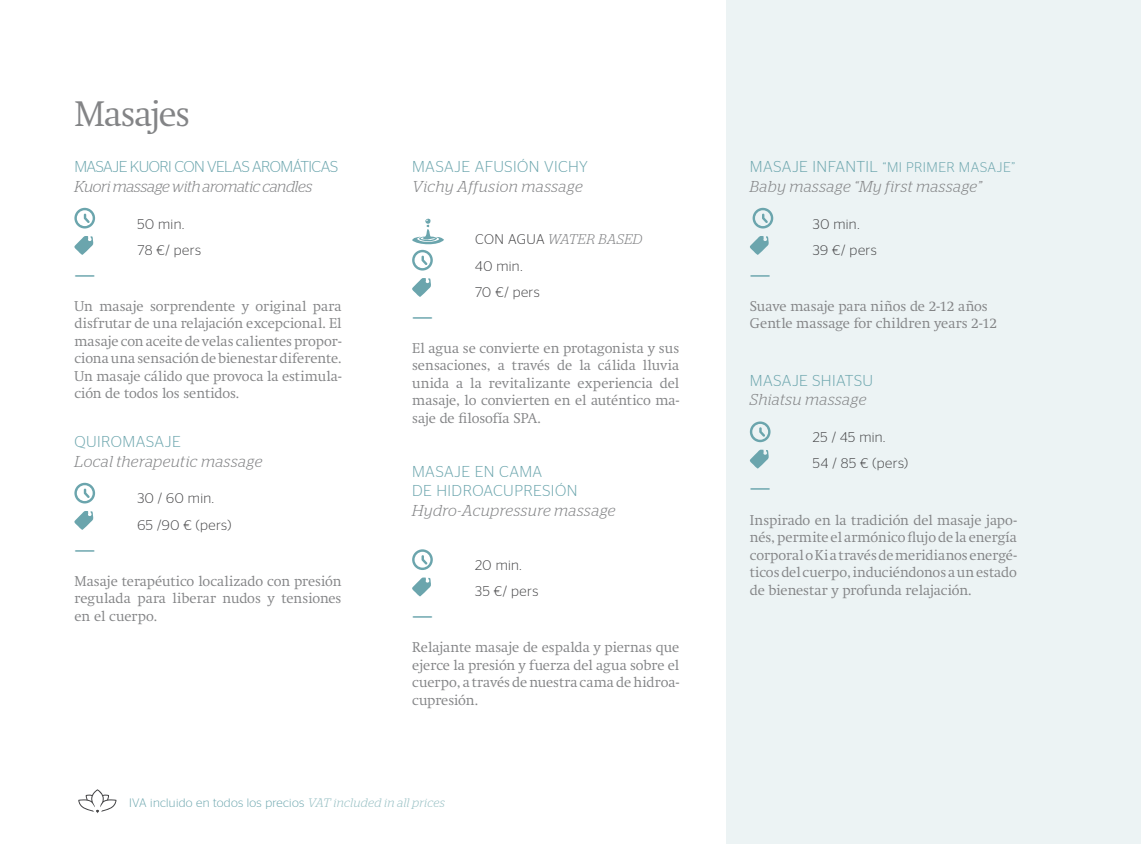
<style>
.page{position:relative;width:1141px;height:844px;background:#fff}
.page>*{position:absolute;margin:0;border:0;box-sizing:border-box;transform-origin:0 0}
.t1{font:300 35px "Swift";letter-spacing:-.035em;color:#838486}
.t2{font:300 31.5px "Stag Sans";color:#6ba5ad}
.t3{font:italic 300 15.75px "Stag";letter-spacing:.025em;color:#838486}
.t4{font:300 15.75px/19.2px "Stag Sans";letter-spacing:.025em;color:#6ba5ad}
.t5{font:italic 300 15.75px "Stag";letter-spacing:-.02em;color:#838486}
.t6{font:300 15.75px "Stag Sans";letter-spacing:-.04em;color:#6ba5ad}
.t7{font:300 14px/17.5px "Swift";letter-spacing:-.005em;color:#838486;text-align:justify}
.t8{font:300 14px/26.2px "Stag Sans";letter-spacing:.035em;color:#434345}
.t9{font:300 14px "Stag Sans";letter-spacing:.03em;color:#6ba5ad}
.t10{font:italic 300 14px "Stag";letter-spacing:.02em;color:#838486}
.t11{font:300 12.25px "Stag Sans";letter-spacing:.025em;color:#6ba5ad}
.s1{font-family:"Stag Sans";font-style:normal;color:#434345}
.s2{font-family:"Stag";font-style:italic;color:#98c0c4}
.s3{font-size:15.75px}
</style>
<div class="page">
<div style="left:726px;top:0;width:415px;height:843px;background:#ecf3f4"></div>
<svg style="left:74px;top:208px;width:21px;height:20px"></svg>
<svg style="left:74px;top:236px;width:19px;height:19px"></svg>
<svg style="left:74px;top:482px;width:21px;height:21px"></svg>
<svg style="left:74px;top:511px;width:19px;height:18px"></svg>
<svg style="left:412px;top:218px;width:32px;height:52px"></svg>
<svg style="left:412px;top:278px;width:19px;height:19px"></svg>
<svg style="left:412px;top:549px;width:21px;height:21px"></svg>
<svg style="left:412px;top:577px;width:19px;height:19px"></svg>
<svg style="left:753px;top:208px;width:20px;height:20px"></svg>
<svg style="left:750px;top:236px;width:19px;height:19px"></svg>
<svg style="left:750px;top:421px;width:21px;height:21px"></svg>
<svg style="left:750px;top:449px;width:19px;height:19px"></svg>
<svg style="left:78px;top:789px;width:38px;height:24px"></svg>
<h1 class="t1" style="left:74px;top:93px;width:117px">Masajes</h1>
<p class="t6" style="left:74px;top:158px;width:265px">MASAJE KUORI CON VELAS AROMÁTICAS</p>
<p class="t5" style="left:74px;top:177px;width:239px">Kuori massage with aromatic candles</p>
<p class="t8" style="left:137px;top:210px;width:65px">50 min.<br>78 €/ pers</p>
<h2 class="t2" style="left:74px;top:256px;width:22px">—</h2>
<p class="t7" style="left:74px;top:297px;width:269px">Un masaje sorprendente y original para disfrutar de una relajación excepcional. El masaje con aceite de velas calientes propor&shy;ciona una sensación de bienestar diferente.<br>Un masaje cálido que provoca la estimula&shy;ción de todos los sentidos.</p>
<p class="t4" style="left:74px;top:432px;width:108px">QUIROMASAJE</p>
<p class="t3" style="left:74px;top:452px;width:189px">Local therapeutic massage</p>
<p class="t8" style="left:137px;top:485px;width:95px">30 / 60 min.<br>65 /90 € (pers)</p>
<h2 class="t2" style="left:74px;top:531px;width:22px">—</h2>
<p class="t7" style="left:74px;top:572px;width:269px">Masaje terapéutico localizado con presión regulada para liberar nudos y tensiones en el cuerpo.</p>
<p class="t4" style="left:412px;top:157px;width:177px">MASAJE AFUSIÓN VICHY</p>
<p class="t3" style="left:412px;top:177px;width:172px">Vichy Affusion massage</p>
<p class="t10" style="left:475px;top:231px;width:169px"><span class="s1">CON AGUA</span> WATER BASED</p>
<p class="t8" style="left:475px;top:252px;width:66px">40 min.<br>70 €/ pers</p>
<h2 class="t2" style="left:412px;top:298px;width:22px">—</h2>
<p class="t7" style="left:412px;top:339px;width:269px">El agua se convierte en protagonista y sus sensaciones, a través de la cálida lluvia unida a la revitalizante experiencia del masaje, lo convierten en el auténtico ma&shy;saje de filosofía SPA.</p>
<p class="t4" style="left:412px;top:462px;width:167px">MASAJE EN CAMA<br>DE HIDROACUPRESIÓN</p>
<p class="t3" style="left:412px;top:501px;width:205px">Hydro-Acupressure massage</p>
<p class="t8" style="left:475px;top:551px;width:65px">20 min.<br>35 €/ pers</p>
<h2 class="t2" style="left:412px;top:597px;width:22px">—</h2>
<p class="t7" style="left:412px;top:638px;width:269px">Relajante masaje de espalda y piernas que ejerce la presión y fuerza del agua sobre el cuerpo, a través de nuestra cama de hidroa&shy;cupresión.</p>
<p class="t11" style="left:129px;top:796px;width:317px">IVA incluido en todos los precios <span class="s2">VAT included in all prices</span></p>
<p class="t9" style="left:750px;top:160px;width:267px"><span class="s3">MASAJE INFANTIL</span> “MI PRIMER MASAJE”</p>
<p class="t3" style="left:750px;top:177px;width:233px">Baby massage “My first massage”</p>
<p class="t8" style="left:813px;top:210px;width:65px">30 min.<br>39 €/ pers</p>
<h2 class="t2" style="left:750px;top:256px;width:22px">—</h2>
<p class="t7" style="left:750px;top:297px;width:249px">Suave masaje para niños de 2-12 años<br>Gentle massage for children years 2-12</p>
<p class="t4" style="left:750px;top:371px;width:125px">MASAJE SHIATSU</p>
<p class="t3" style="left:750px;top:391px;width:118px">Shiatsu massage</p>
<p class="t8" style="left:813px;top:424px;width:97px">25 / 45 min.<br>54 / 85 € (pers)</p>
<h2 class="t2" style="left:750px;top:470px;width:22px">—</h2>
<p class="t7" style="left:750px;top:511px;width:269px">Inspirado en la tradición del masaje japo&shy;nés, permite el armónico flujo de la energía corporal o Ki a través de meridianos energé&shy;ticos del cuerpo, induciéndonos a un estado de bienestar y profunda relajación.</p>
</div>
